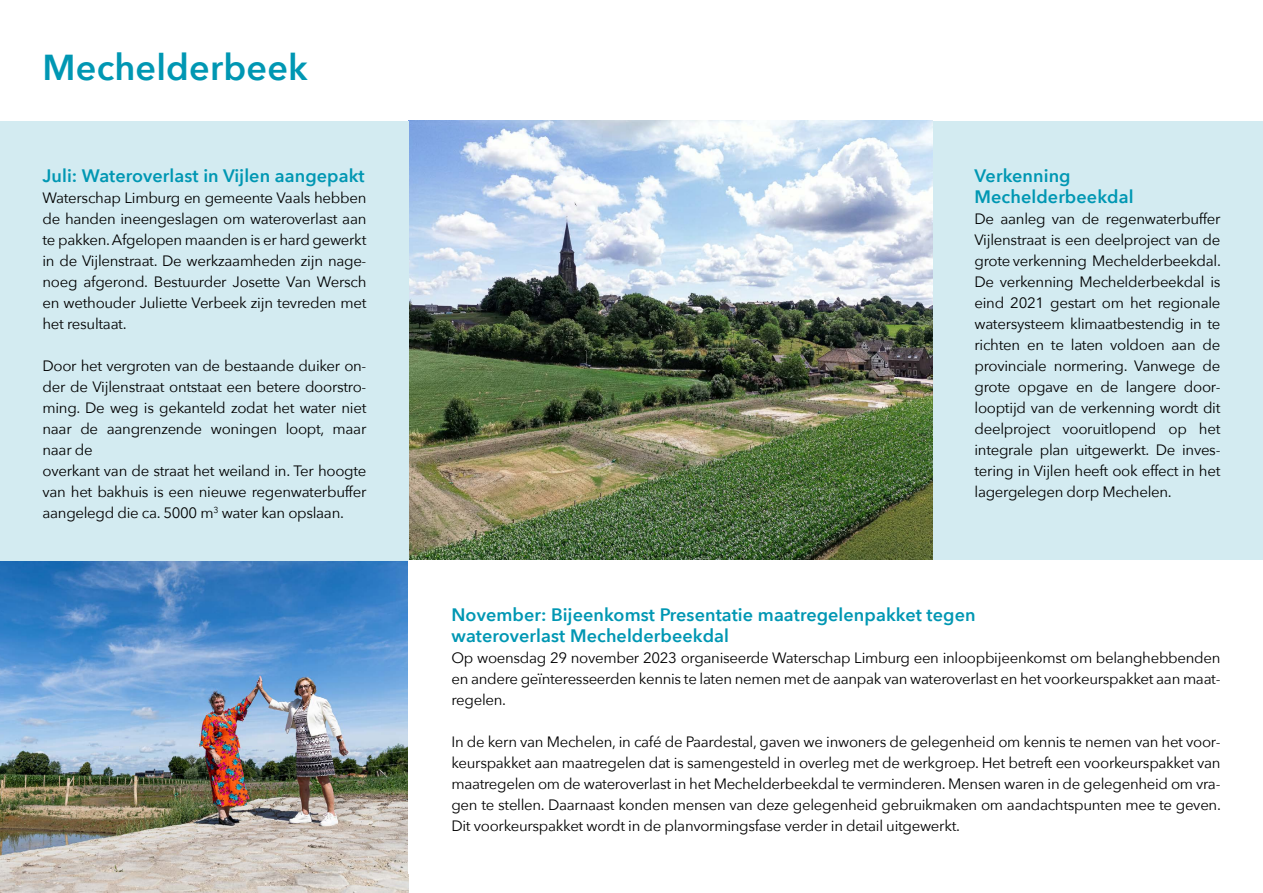
<style>
.page{position:relative;width:1263px;height:893px;background:#fff}
.page>*{position:absolute;margin:0;border:0;box-sizing:border-box;transform-origin:0 0}
.t1{font:600 36px "Avenir Next";letter-spacing:.005em;color:#0097b3}
.t2{font:600 18px/21px "Avenir Next";letter-spacing:.005em;color:#0097b3}
.t3{font:15px/21px "Avenir Next";letter-spacing:-.02em;color:#000;text-align:justify}
</style>
<div class="page">
<div style="left:932px;top:121px;width:331px;height:439px;background:#d3ebf1"></div>
<img style="left:409px;top:121px;width:523px;height:439px">
<img style="left:0;top:560px;width:409px;height:333px">
<div style="left:0;top:121px;width:409px;height:439px;background:#d3ebf1"></div>
<p class="t1" style="left:43px;top:37px;width:267px">Mechelderbeek</p>
<p class="t2" style="left:43px;top:164px;width:324px">Juli: Wateroverlast in Vijlen aangepakt</p>
<p class="t3" style="left:43px;top:186px;width:325px">Waterschap Limburg en gemeente Vaals hebben de handen ineengeslagen om wateroverlast aan te pakken. Afgelopen maanden is er hard gewerkt in de Vijlenstraat. De werkzaamheden zijn nage&shy;noeg afgerond. Bestuurder Josette Van Wersch en wethouder Juliette Verbeek zijn tevreden met het resultaat.</p>
<p class="t3" style="left:43px;top:354px;width:325px">Door het vergroten van de bestaande duiker on&shy;der de Vijlenstraat ontstaat een betere doorstro&shy;ming. De weg is gekanteld zodat het water niet naar de aangrenzende woningen loopt, maar naar de</p>
<p class="t3" style="left:43px;top:459px;width:325px">overkant van de straat het weiland in. Ter hoogte van het bakhuis is een nieuwe regenwaterbuffer aangelegd die ca. 5000 m<sup>3</sup> water kan opslaan.</p>
<p class="t2" style="left:974px;top:164px;width:98px">Verkenning</p>
<p class="t2" style="left:974px;top:185px;width:160px">Mechelderbeekdal</p>
<p class="t3" style="left:974px;top:207px;width:248px">De aanleg van de regenwaterbuffer Vijlenstraat is een deelproject van de grote verkenning Mechelderbeekdal.<br>De verkenning Mechelderbeekdal is eind 2021 gestart om het regionale watersysteem klimaatbestendig in te richten en te laten voldoen aan de provinciale normering. Vanwege de grote opgave en de langere door&shy;looptijd van de verkenning wordt dit deelproject vooruitlopend op het integrale plan uitgewerkt. De inves&shy;tering in Vijlen heeft ook effect in het lagergelegen dorp Mechelen.</p>
<p class="t2" style="left:451px;top:603px;width:526px">November: Bijeenkomst Presentatie maatregelenpakket tegen wateroverlast Mechelderbeekdal</p>
<p class="t3" style="left:451px;top:646px;width:770px">Op woensdag 29 november 2023 organiseerde Waterschap Limburg een inloopbijeenkomst om belanghebbenden en andere geïnteresseerden kennis te laten nemen met de aanpak van wateroverlast en het voorkeurspakket aan maat&shy;regelen.</p>
<p class="t3" style="left:451px;top:730px;width:771px">In de kern van Mechelen, in café de Paardestal, gaven we inwoners de gelegenheid om kennis te nemen van het voor&shy;keurspakket aan maatregelen dat is samengesteld in overleg met de werkgroep. Het betreft een voorkeurspakket van maatregelen om de wateroverlast in het Mechelderbeekdal te verminderen. Mensen waren in de gelegenheid om vra&shy;gen te stellen. Daarnaast konden mensen van deze gelegenheid gebruikmaken om aandachtspunten mee te geven.<br>Dit voorkeurspakket wordt in de planvormingsfase verder in detail uitgewerkt.</p>
</div>
